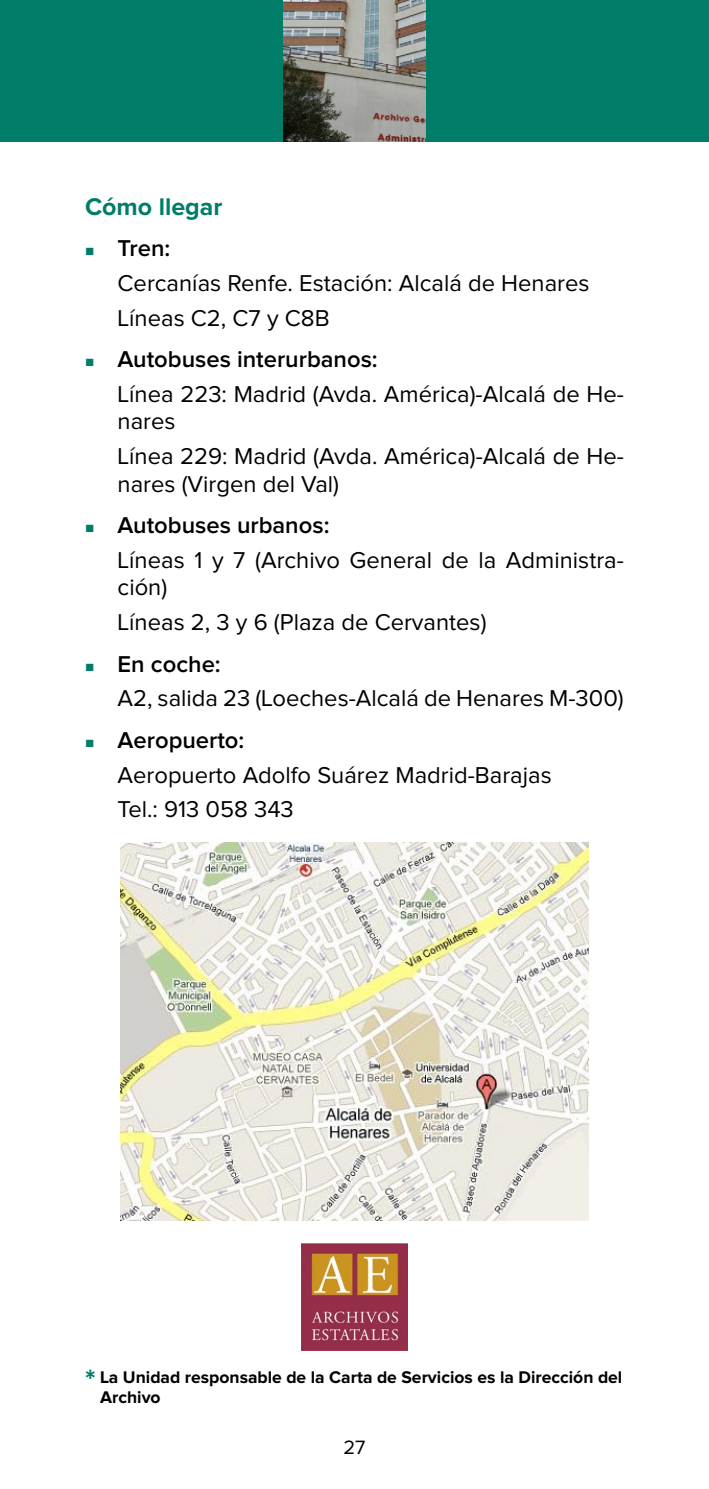
<style>
.page{position:relative;width:709px;height:1489px;background:#fff}
.page>*{position:absolute;margin:0;border:0;box-sizing:border-box;transform-origin:0 0}
.t1{font:700 25px "Proxima Nova";color:#007d68}
.t2{font:23.75px/34.5px "Proxima Nova";color:#000}
.t3{font:20px "Proxima Nova";color:#000}
.t4{font:700 17.5px/20px "Proxima Nova";color:#000}
.s1{color:#007d68}
.s2{font-weight:600}
.s3{font-size:30px;color:#007d68}
</style>
<div class="page">
<div style="left:0;top:0;width:709px;height:142px;background:#007d68"></div>
<img style="left:120px;top:842px;width:469px;height:378px">
<img style="left:301px;top:1243px;width:107px;height:106px">
<img style="left:283px;top:0;width:142px;height:142px">
<p class="t1" style="left:85px;top:195px;width:139px">Cómo llegar</p>
<p class="t2" style="left:118px;top:232px;width:473px;text-indent:-32px"><span class="s1">■</span> <span class="s2">Tren:<br></span>Cercanías Renfe. Estación: Alcalá de Henares<br>Líneas C2, C7 y C8B</p>
<p class="t2" style="left:118px;top:343px;width:508px;text-indent:-32px"><span class="s1">■</span> <span class="s2">Autobuses interurbanos:<br></span>Línea 223: Madrid (Avda. América)-Alcalá de He-</p>
<p class="t2" style="left:118px;top:405px;width:508px">nares<br>Línea 229: Madrid (Avda. América)-Alcalá de He-</p>
<p class="t2" style="left:118px;top:467px;width:223px">nares (Virgen del Val)</p>
<p class="t2" style="left:118px;top:509px;width:508px;text-indent:-32px"><span class="s1">■</span> <span class="s2">Autobuses urbanos:<br></span>Líneas 1 y 7 (Archivo General de la Administra-</p>
<p class="t2" style="left:118px;top:571px;width:370px">ción)<br>Líneas 2, 3 y 6 (Plaza de Cervantes)</p>
<p class="t2" style="left:118px;top:647px;width:508px;text-indent:-32px"><span class="s1">■</span> <span class="s2">En coche:<br></span>A2, salida 23 (Loeches-Alcalá de Henares M-300)</p>
<p class="t2" style="left:118px;top:723px;width:435px;text-indent:-32px"><span class="s1">■</span> <span class="s2">Aeropuerto:<br></span>Aeropuerto Adolfo Suárez Madrid-Barajas<br>Tel.: 913 058 343</p>
<p class="t4" style="left:100px;top:1367px;width:524px;text-indent:-15px"><span class="s3">*</span> La Unidad responsable de la Carta de Servicios es la Dirección del<br>Archivo</p>
<p class="t3" style="left:343px;top:1438px;width:24px">27</p>
</div>
